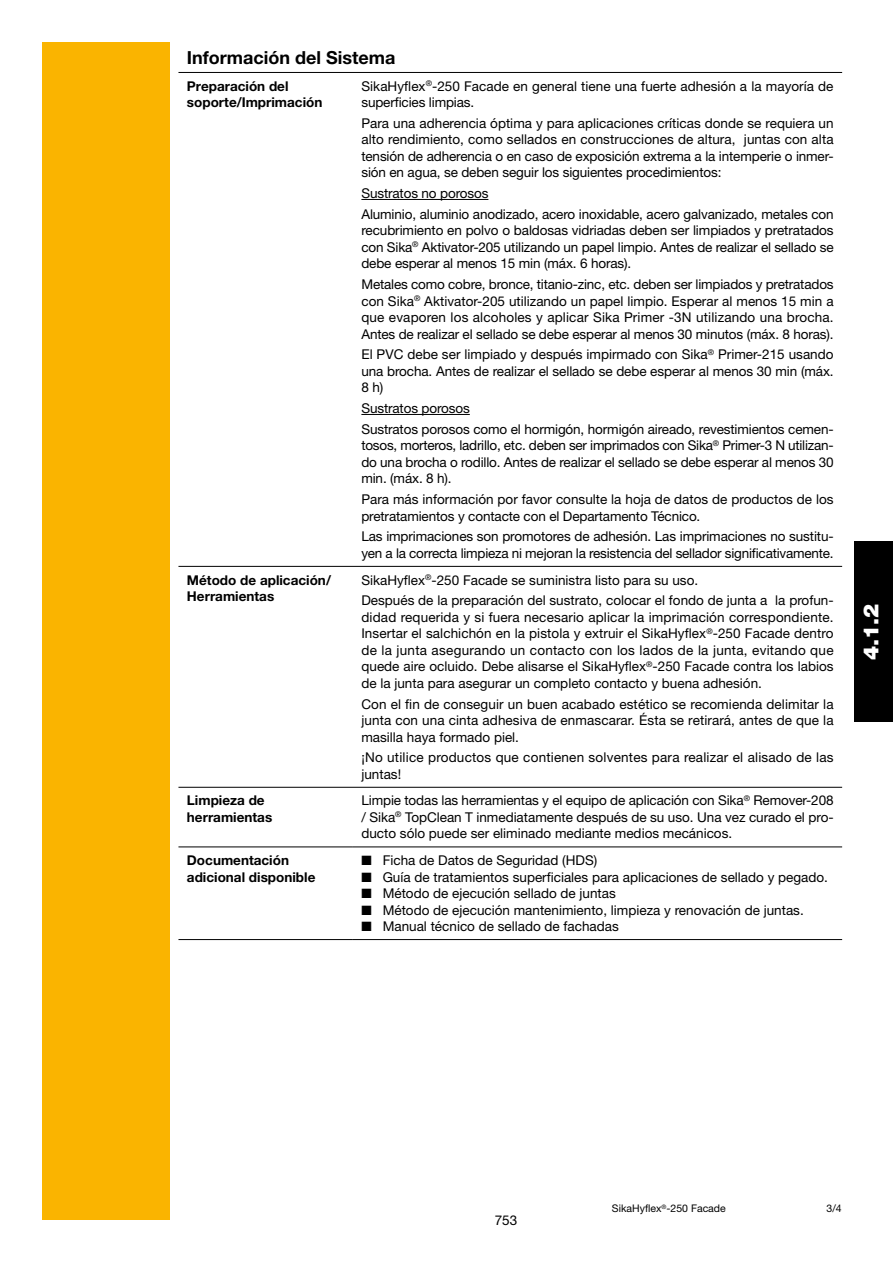
<style>
.page{position:relative;width:893px;height:1263px;background:#fff}
.page>*{position:absolute;margin:0;border:0;box-sizing:border-box;transform-origin:0 0}
.t1{font:900 21px "Helvetica Neue LT Std";color:#fff}
.t2{font:700 18px "Helvetica Neue LT Std";color:#000}
.t3{font:13.5px/16.5px "Helvetica Neue LT Std";color:#000;text-align:justify}
.t4{font:700 13.5px/16.5px "Helvetica Neue LT Std";color:#000}
.t5{font:10.5px "Helvetica Neue LT Std";color:#000}
</style>
<div class="page">
<div style="left:854px;top:542px;width:38px;height:180px;background:#000"></div>
<div style="left:42px;top:43px;width:128px;height:1177px;background:#fab400"></div>
<hr style="left:178px;top:72px;width:664px;height:1px;background:#000">
<hr style="left:178px;top:566px;width:664px;height:1px;background:#000">
<hr style="left:178px;top:787px;width:664px;height:1px;background:#000">
<hr style="left:178px;top:847px;width:175px;height:1px;background:#000">
<hr style="left:178px;top:939px;width:175px;height:1px;background:#000">
<hr style="left:353px;top:847px;width:489px;height:1px;background:#000">
<hr style="left:353px;top:939px;width:489px;height:1px;background:#000">
<hr style="left:361px;top:199px;width:127px;height:1px;background:#000">
<hr style="left:361px;top:414px;width:109px;height:1px;background:#000">
<h2 class="t2" style="left:187px;top:51px;width:210px">Información del Sistema</h2>
<p class="t4" style="left:187px;top:79px;width:137px">Preparación del soporte/Imprimación</p>
<p class="t3" style="left:361px;top:79px;width:473px">SikaHyflex<sup>®</sup>-250 Facade en general tiene una fuerte adhesión a la mayoría de superficies limpias.</p>
<p class="t3" style="left:361px;top:116px;width:473px">Para una adherencia óptima y para aplicaciones críticas donde se requiera un alto rendimiento, como sellados en construcciones de altura, juntas con alta tensión de adherencia o en caso de exposición extrema a la intemperie o inmer&shy;sión en agua, se deben seguir los siguientes procedimientos:</p>
<p class="t3" style="left:361px;top:184px;width:473px;line-height:20.7px">Sustratos no porosos<br>Aluminio, aluminio anodizado, acero inoxidable, acero galvanizado, metales con</p>
<p class="t3" style="left:361px;top:223px;width:474px">recubrimiento en polvo o baldosas vidriadas deben ser limpiados y pretratados con Sika<sup>®</sup> Aktivator-205 utilizando un papel limpio. Antes de realizar el sellado se debe esperar al menos 15 min (máx. 6 horas).</p>
<p class="t3" style="left:361px;top:277px;width:474px">Metales como cobre, bronce, titanio-zinc, etc. deben ser limpiados y pretratados con Sika<sup>®</sup> Aktivator-205 utilizando un papel limpio. Esperar al menos 15 min a que evaporen los alcoholes y aplicar Sika Primer -3N utilizando una brocha.<br>Antes de realizar el sellado se debe esperar al menos 30 minutos (máx. 8 horas).</p>
<p class="t3" style="left:361px;top:347px;width:474px">El PVC debe ser limpiado y después impirmado con Sika<sup>®</sup> Primer-215 usando una brocha. Antes de realizar el sellado se debe esperar al menos 30 min (máx.<br>8 h)</p>
<p class="t3" style="left:361px;top:399px;width:473px;line-height:20.7px">Sustratos porosos<br>Sustratos porosos como el hormigón, hormigón aireado, revestimientos cemen-</p>
<p class="t3" style="left:361px;top:438px;width:473px">tosos, morteros, ladrillo, etc. deben ser imprimados con Sika<sup>®</sup> Primer-3 N utilizan&shy;do una brocha o rodillo. Antes de realizar el sellado se debe esperar al menos 30 min. (máx. 8 h).</p>
<p class="t3" style="left:361px;top:492px;width:473px">Para más información por favor consulte la hoja de datos de productos de los pretratamientos y contacte con el Departamento Técnico.</p>
<p class="t3" style="left:361px;top:529px;width:474px">Las imprimaciones son promotores de adhesión. Las imprimaciones no sustitu&shy;yen a la correcta limpieza ni mejoran la resistencia del sellador significativamente.</p>
<p class="t4" style="left:187px;top:573px;width:145px">Método de aplicación/<br>Herramientas</p>
<p class="t3" style="left:361px;top:570px;width:473px;line-height:20.7px">SikaHyflex<sup>®</sup>-250 Facade se suministra listo para su uso.<br>Después de la preparación del sustrato, colocar el fondo de junta a la profun-</p>
<p class="t3" style="left:361px;top:610px;width:473px">didad requerida y si fuera necesario aplicar la imprimación correspondiente.<br>Insertar el salchichón en la pistola y extruir el SikaHyflex<sup>®</sup>-250 Facade dentro de la junta asegurando un contacto con los lados de la junta, evitando que quede aire ocluido. Debe alisarse el SikaHyflex<sup>®</sup>-250 Facade contra los labios de la junta para asegurar un completo contacto y buena adhesión.</p>
<p class="t3" style="left:361px;top:697px;width:473px">Con el fin de conseguir un buen acabado estético se recomienda delimitar la junta con una cinta adhesiva de enmascarar. Ésta se retirará, antes de que la masilla haya formado piel.</p>
<p class="t3" style="left:361px;top:750px;width:473px">¡No utilice productos que contienen solventes para realizar el alisado de las juntas!</p>
<p class="t4" style="left:187px;top:794px;width:87px">Limpieza de herramientas</p>
<p class="t3" style="left:361px;top:793px;width:473px">Limpie todas las herramientas y el equipo de aplicación con Sika<sup>®</sup> Remover-208 / Sika<sup>®</sup> TopClean T inmediatamente después de su uso. Una vez curado el pro&shy;ducto sólo puede ser eliminado mediante medios mecánicos.</p>
<p class="t4" style="left:187px;top:853px;width:130px">Documentación adicional disponible</p>
<p class="t3" style="left:361px;top:853px;width:237px">■ Ficha de Datos de Seguridad (HDS)</p>
<p class="t3" style="left:361px;top:870px;width:468px">■ Guía de tratamientos superficiales para aplicaciones de sellado y pegado.</p>
<p class="t3" style="left:361px;top:886px;width:256px">■ Método de ejecución sellado de juntas</p>
<p class="t3" style="left:361px;top:903px;width:444px">■ Método de ejecución mantenimiento, limpieza y renovación de juntas.</p>
<p class="t3" style="left:361px;top:919px;width:259px">■ Manual técnico de sellado de fachadas</p>
<h1 class="t1" style="left:863px;top:660px;width:58px;rotate:-90deg">4.1.2</h1>
<p class="t3" style="left:495px;top:1213px;width:24px">753</p>
<p class="t5" style="left:612px;top:1205px;width:115px">SikaHyflex<sup>®</sup>-250 Facade</p>
<p class="t5" style="left:826px;top:1205px;width:17px">3/4</p>
</div>
